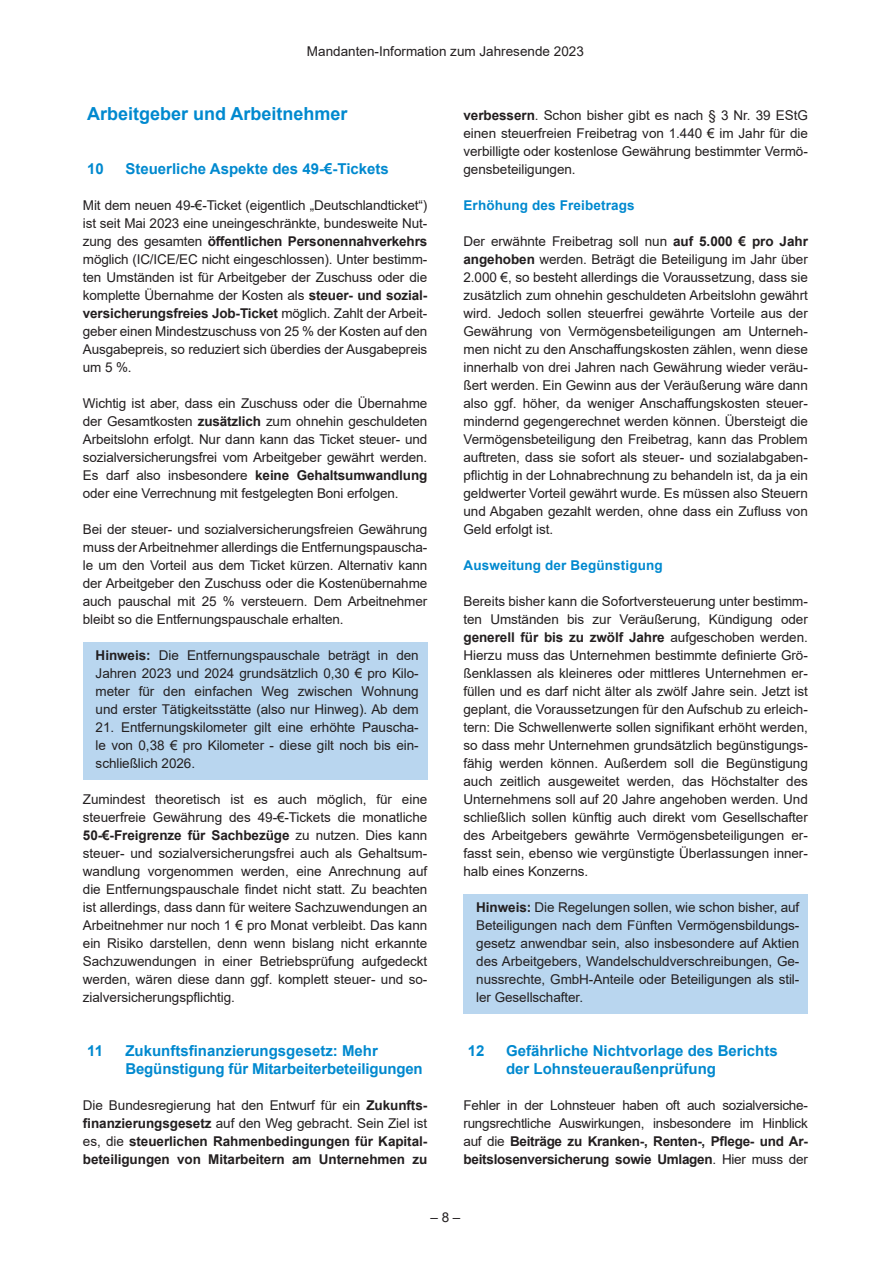
<style>
.page{position:relative;width:893px;height:1263px;background:#fff}
.page>*{position:absolute;margin:0;border:0;box-sizing:border-box;transform-origin:0 0}
.t1{font:700 18px "Arial";color:#0089cf}
.t2{font:700 15px/18px "Arial";color:#0089cf}
.t3{font:13.5px/18px "Arial";letter-spacing:-.005em;color:#231f20;text-align:justify}
.t4{font:700 13.5px/18px "Arial";letter-spacing:-.005em;color:#231f20;text-align:justify}
.t5{font:700 13.5px "Arial";letter-spacing:.01em;color:#0089cf}
.s1{font-weight:700}
.s2{font-weight:400}
</style>
<div class="page">
<div style="left:83px;top:642px;width:344px;height:137px;background:#b9d6ef"></div>
<div style="left:463px;top:894px;width:345px;height:119px;background:#b9d6ef"></div>
<p class="t3" style="left:307px;top:42px;width:278px">Mandanten-Information zum Jahresende 2023</p>
<h1 class="t1" style="left:87px;top:101px;width:262px">Arbeitgeber und Arbeitnehmer</h1>
<p class="t2" style="left:87px;top:160px;width:18px">10</p>
<p class="t2" style="left:125px;top:160px;width:265px">Steuerliche Aspekte des 49-€-Tickets</p>
<p class="t3" style="left:83px;top:196px;width:346px">Mit dem neuen 49-€-Ticket (eigentlich „Deutschlandticket“) ist seit Mai 2023 eine uneingeschränkte, bundesweite Nut&shy;zung des gesamten <span class="s1">öffentlichen Personennahverkehrs </span>möglich (IC/ICE/EC nicht eingeschlossen). Unter bestimm&shy;ten Umständen ist für Arbeitgeber der Zuschuss oder die komplette Übernahme der Kosten als <span class="s1">steuer- und sozial&shy;versicherungsfreies Job-Ticket</span> möglich. Zahlt der Arbeit&shy;geber einen Mindestzuschuss von 25 % der Kosten auf den Ausgabepreis, so reduziert sich überdies der Ausgabepreis um 5 %.</p>
<p class="t3" style="left:83px;top:394px;width:346px">Wichtig ist aber, dass ein Zuschuss oder die Übernahme der Gesamtkosten <span class="s1">zusätzlich</span> zum ohnehin geschuldeten Arbeitslohn erfolgt. Nur dann kann das Ticket steuer- und sozialversicherungsfrei vom Arbeitgeber gewährt werden.<br>Es darf also insbesondere <span class="s1">keine Gehaltsumwandlung </span>oder eine Verrechnung mit festgelegten Boni erfolgen.</p>
<p class="t3" style="left:83px;top:520px;width:346px">Bei der steuer- und sozialversicherungsfreien Gewährung muss der Arbeitnehmer allerdings die Entfernungspauscha&shy;le um den Vorteil aus dem Ticket kürzen. Alternativ kann der Arbeitgeber den Zuschuss oder die Kostenübernahme auch pauschal mit 25 % versteuern. Dem Arbeitnehmer bleibt so die Entfernungspauschale erhalten.</p>
<p class="t3" style="left:96px;top:646px;width:325px"><span class="s1">Hinweis:</span> Die Entfernungspauschale beträgt in den Jahren 2023 und 2024 grundsätzlich 0,30 € pro Kilo&shy;meter für den einfachen Weg zwischen Wohnung und erster Tätigkeitsstätte (also nur Hinweg). Ab dem</p>
<p class="t3" style="left:96px;top:718px;width:325px">21. Entfernungskilometer gilt eine erhöhte Pauscha&shy;le von 0,38 € pro Kilometer - diese gilt noch bis ein&shy;schließlich 2026.</p>
<p class="t3" style="left:83px;top:790px;width:346px">Zumindest theoretisch ist es auch möglich, für eine steuerfreie Gewährung des 49-€-Tickets die monatliche <span class="s1">50-€-Freigrenze für Sachbezüge</span> zu nutzen. Dies kann steuer- und sozialversicherungsfrei auch als Gehaltsum&shy;wandlung vorgenommen werden, eine Anrechnung auf die Entfernungspauschale findet nicht statt. Zu beachten ist allerdings, dass dann für weitere Sachzuwendungen an Arbeitnehmer nur noch 1 € pro Monat verbleibt. Das kann ein Risiko darstellen, denn wenn bislang nicht erkannte Sachzuwendungen in einer Betriebsprüfung aufgedeckt werden, wären diese dann ggf. komplett steuer- und so&shy;zialversicherungspflichtig.</p>
<p class="t2" style="left:87px;top:1042px;width:17px">11</p>
<p class="t2" style="left:125px;top:1042px;width:299px">Zukunftsfinanzierungsgesetz: Mehr<br>Begünstigung für Mitarbeiterbeteiligungen</p>
<p class="t4" style="left:83px;top:1096px;width:346px"><span class="s2">Die Bundesregierung hat den Entwurf für ein</span> Zukunfts&shy;finanzierungsgesetz <span class="s2">auf den Weg gebracht. Sein Ziel ist es, die</span> steuerlichen Rahmenbedingungen für Kapital&shy;beteiligungen von Mitarbeitern am Unternehmen zu</p>
<p class="t3" style="left:463px;top:106px;width:346px"><span class="s1">verbessern</span>. Schon bisher gibt es nach § 3 Nr. 39 EStG einen steuerfreien Freibetrag von 1.440 € im Jahr für die verbilligte oder kostenlose Gewährung bestimmter Vermö&shy;gensbeteiligungen.</p>
<p class="t5" style="left:463px;top:196px;width:173px">Erhöhung des Freibetrags</p>
<p class="t3" style="left:463px;top:232px;width:346px">Der erwähnte Freibetrag soll nun <span class="s1">auf 5.000 € pro Jahr angehoben</span> werden. Beträgt die Beteiligung im Jahr über 2.000 €, so besteht allerdings die Voraussetzung, dass sie zusätzlich zum ohnehin geschuldeten Arbeitslohn gewährt wird. Jedoch sollen steuerfrei gewährte Vorteile aus der Gewährung von Vermögensbeteiligungen am Unterneh&shy;men nicht zu den Anschaffungskosten zählen, wenn diese innerhalb von drei Jahren nach Gewährung wieder veräu&shy;ßert werden. Ein Gewinn aus der Veräußerung wäre dann also ggf. höher, da weniger Anschaffungskosten steuer&shy;mindernd gegengerechnet werden können. Übersteigt die Vermögensbeteiligung den Freibetrag, kann das Problem auftreten, dass sie sofort als steuer- und sozialabgaben&shy;pflichtig in der Lohnabrechnung zu behandeln ist, da ja ein geldwerter Vorteil gewährt wurde. Es müssen also Steuern und Abgaben gezahlt werden, ohne dass ein Zufluss von Geld erfolgt ist.</p>
<p class="t5" style="left:463px;top:556px;width:201px">Ausweitung der Begünstigung</p>
<p class="t3" style="left:463px;top:592px;width:346px">Bereits bisher kann die Sofortversteuerung unter bestimm&shy;ten Umständen bis zur Veräußerung, Kündigung oder <span class="s1">generell für bis zu zwölf Jahre</span> aufgeschoben werden.<br>Hierzu muss das Unternehmen bestimmte definierte Grö&shy;ßenklassen als kleineres oder mittleres Unternehmen er&shy;füllen und es darf nicht älter als zwölf Jahre sein. Jetzt ist geplant, die Voraussetzungen für den Aufschub zu erleich&shy;tern: Die Schwellenwerte sollen signifikant erhöht werden, so dass mehr Unternehmen grundsätzlich begünstigungs&shy;fähig werden können. Außerdem soll die Begünstigung auch zeitlich ausgeweitet werden, das Höchstalter des Unternehmens soll auf 20 Jahre angehoben werden. Und schließlich sollen künftig auch direkt vom Gesellschafter des Arbeitgebers gewährte Vermögensbeteiligungen er&shy;fasst sein, ebenso wie vergünstigte Überlassungen inner&shy;halb eines Konzerns.</p>
<p class="t3" style="left:476px;top:898px;width:325px"><span class="s1">Hinweis:</span> Die Regelungen sollen, wie schon bisher, auf Beteiligungen nach dem Fünften Vermögensbildungs&shy;gesetz anwendbar sein, also insbesondere auf Aktien des Arbeitgebers, Wandelschuldverschreibungen, Ge&shy;nussrechte, GmbH-Anteile oder Beteiligungen als stil&shy;ler Gesellschafter.</p>
<p class="t2" style="left:468px;top:1042px;width:18px">12</p>
<p class="t2" style="left:506px;top:1042px;width:273px">Gefährliche Nichtvorlage des Berichts der Lohnsteueraußenprüfung</p>
<p class="t3" style="left:463px;top:1096px;width:346px">Fehler in der Lohnsteuer haben oft auch sozialversiche&shy;rungsrechtliche Auswirkungen, insbesondere im Hinblick auf die <span class="s1">Beiträge zu Kranken-, Renten-, Pflege- und Ar&shy;beitslosenversicherung sowie Umlagen</span>. Hier muss der</p>
<p class="t3" style="left:430px;top:1208px;width:32px">– 8 –</p>
</div>
